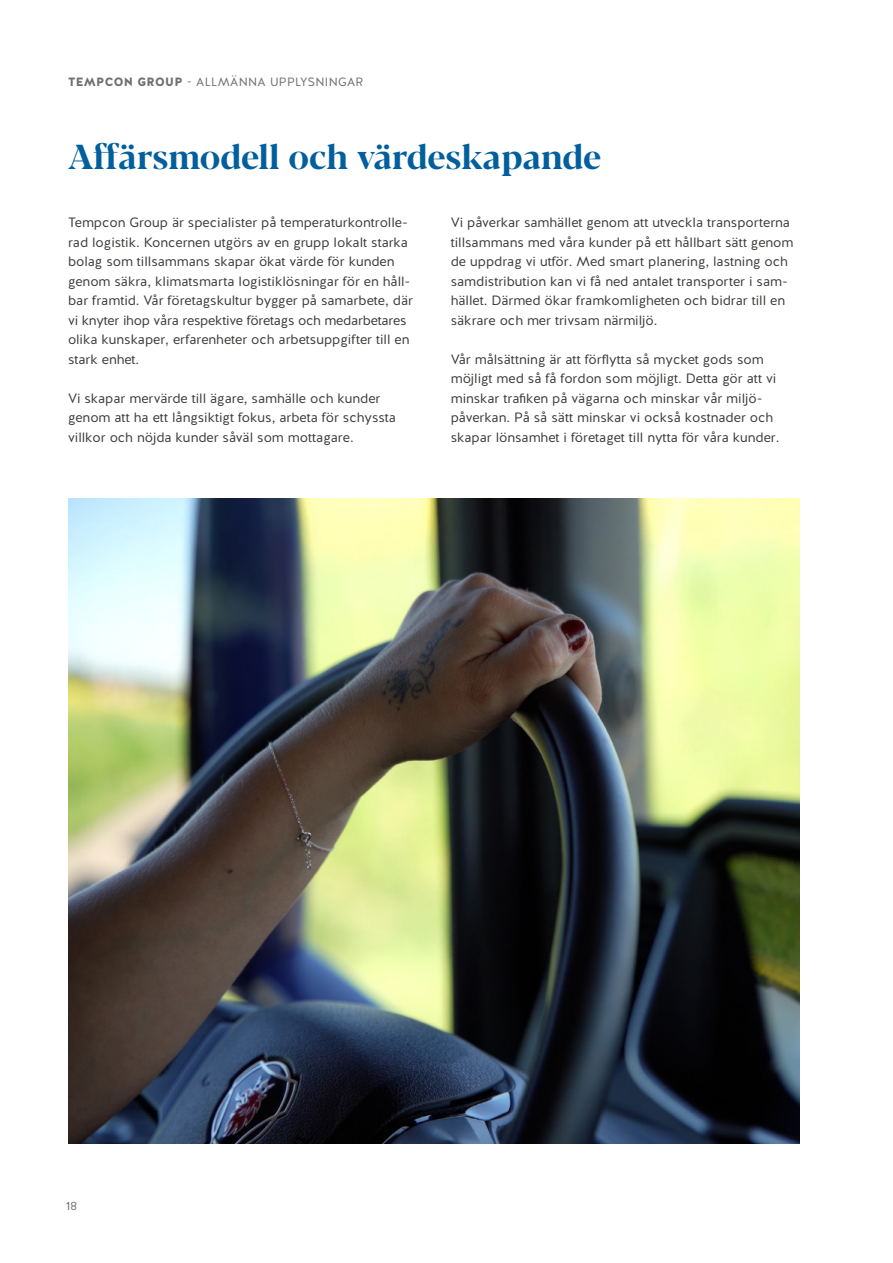
<style>
.page{position:relative;width:893px;height:1263px;background:#fff}
.page>*{position:absolute;margin:0;border:0;box-sizing:border-box;transform-origin:0 0}
.t1{font:700 34.5px "Blacker Display";color:#005f9c}
.t2{font:13.5px/19.5px "Halis R";letter-spacing:-.005em;color:#3c3c3b}
.t3{font:12px "Halis R";letter-spacing:.025em;color:#706f6f}
.s1{font-weight:900}
</style>
<div class="page">
<img style="left:68px;top:498px;width:731px;height:646px">
<p class="t3" style="left:68px;top:74px;width:297px"><span class="s1">TEMPCON GROUP</span> - ALLMÄNNA UPPLYSNINGAR</p>
<h1 class="t1" style="left:68px;top:136px;width:535px">Affärsmodell och värdeskapande</h1>
<p class="t2" style="left:68px;top:213px;width:347px">Tempcon Group är specialister på temperaturkontrolle&shy;rad logistik. Koncernen utgörs av en grupp lokalt starka bolag som tillsammans skapar ökat värde för kunden genom säkra, klimatsmarta logistiklösningar för en håll&shy;bar framtid. Vår företagskultur bygger på samarbete, där vi knyter ihop våra respektive företags och medarbetares olika kunskaper, erfarenheter och arbetsuppgifter till en stark enhet.</p>
<p class="t2" style="left:68px;top:389px;width:330px">Vi skapar mervärde till ägare, samhälle och kunder genom att ha ett långsiktigt fokus, arbeta för schyssta villkor och nöjda kunder såväl som mottagare.</p>
<p class="t2" style="left:451px;top:213px;width:344px">Vi påverkar samhället genom att utveckla transporterna tillsammans med våra kunder på ett hållbart sätt genom de uppdrag vi utför. Med smart planering, lastning och samdistribution kan vi få ned antalet transporter i sam&shy;hället. Därmed ökar framkomligheten och bidrar till en säkrare och mer trivsam närmiljö.</p>
<p class="t2" style="left:451px;top:350px;width:330px">Vår målsättning är att förflytta så mycket gods som möjligt med så få fordon som möjligt. Detta gör att vi minskar trafiken på vägarna och minskar vår miljö&shy;påverkan. På så sätt minskar vi också kostnader och skapar lönsamhet i företaget till nytta för våra kunder.</p>
<p class="t3" style="left:66px;top:1197px;width:13px">18</p>
</div>
